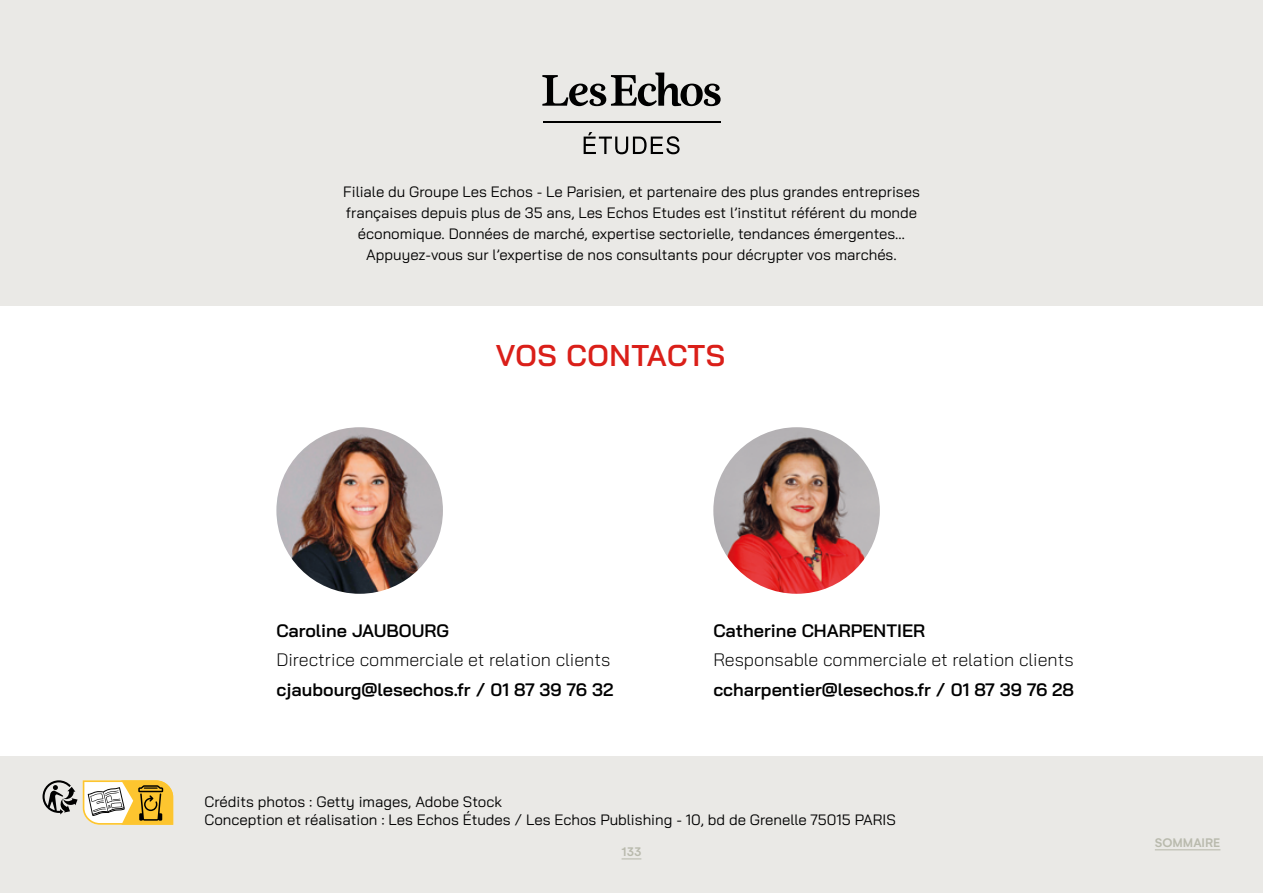
<style>
.page{position:relative;width:1263px;height:893px;background:#fff}
.page>*{position:absolute;margin:0;border:0;box-sizing:border-box;transform-origin:0 0}
.t1{font:600 30px "Bai Jamjuree";letter-spacing:.01em;color:#da1f19}
.t2{font:600 18px "Bai Jamjuree";color:#000}
.t3{font:300 18px "Bai Jamjuree";color:#000}
.t4{font:15px/21px "Bai Jamjuree";color:#000;text-align:center}
.t5{font:500 13.5px "Gelion";color:#b9baad}
</style>
<div class="page">
<div style="left:0;top:0;width:1263px;height:305px;background:#eae9e6"></div>
<div style="left:0;top:757px;width:1263px;height:136px;background:#eae9e6"></div>
<img style="left:276px;top:427px;width:167px;height:167px;border-radius:83px">
<img style="left:713px;top:427px;width:167px;height:167px;border-radius:83px">
<hr style="left:542px;top:121px;width:178px;height:1px;background:#000">
<svg style="left:542px;top:73px;width:179px;height:33px"></svg>
<svg style="left:584px;top:132px;width:96px;height:22px"></svg>
<svg style="left:621px;top:858px;width:20px;height:1px"></svg>
<svg style="left:43px;top:780px;width:130px;height:45px"></svg>
<hr style="left:1155px;top:849px;width:65px;height:1px;background:#b9baad">
<p class="t4" style="left:343px;top:181px;width:578px">Filiale du Groupe Les Echos - Le Parisien, et partenaire des plus grandes entreprises françaises depuis plus de 35 ans, Les Echos Etudes est l’institut référent du monde économique. Données de marché, expertise sectorielle, tendances émergentes… Appuyez-vous sur l’expertise de nos consultants pour décrypter vos marchés.</p>
<h1 class="t1" style="left:496px;top:338px;width:231px">VOS CONTACTS</h1>
<p class="t2" style="left:276px;top:620px;width:174px">Caroline JAUBOURG</p>
<p class="t3" style="left:276px;top:645px;width:335px">Directrice commerciale et relation clients</p>
<p class="t2" style="left:276px;top:679px;width:338px">cjaubourg@lesechos.fr / 01 87 39 76 32</p>
<p class="t2" style="left:713px;top:620px;width:213px">Catherine CHARPENTIER</p>
<p class="t3" style="left:713px;top:645px;width:362px">Responsable commerciale et relation clients</p>
<p class="t2" style="left:713px;top:679px;width:362px">ccharpentier@lesechos.fr / 01 87 39 76 28</p>
<p class="t4" style="left:205px;top:792px;width:693px;line-height:18px;text-align:left">Crédits photos : Getty images, Adobe Stock<br>Conception et réalisation : Les Echos Études / Les Echos Publishing - 10, bd de Grenelle 75015 PARIS</p>
<p class="t5" style="left:621px;top:844px;width:21px">133</p>
<p class="t5" style="left:1155px;top:835px;width:67px">SOMMAIRE</p>
</div>
